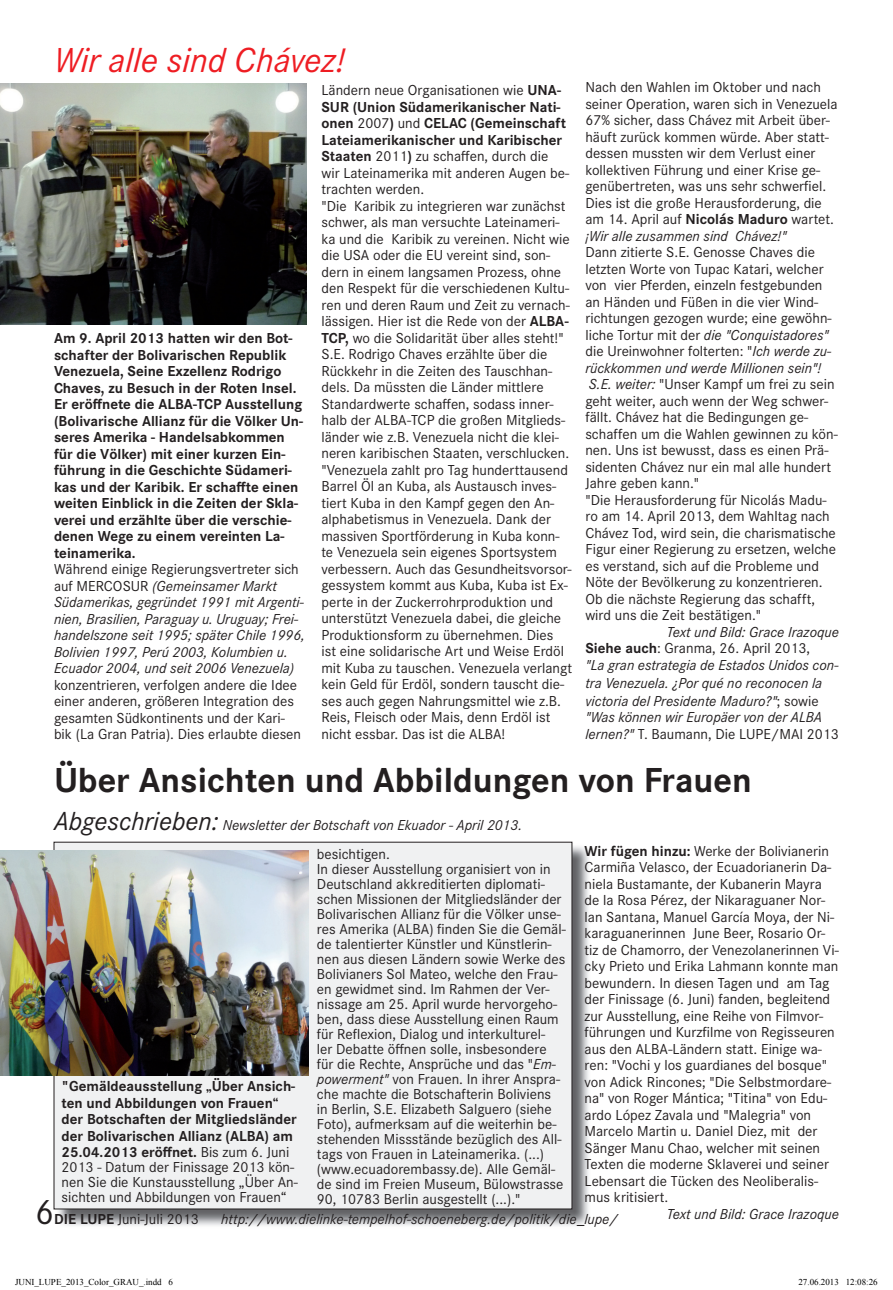
<style>
.page{position:relative;width:893px;height:1290px;background:#fff}
.page>*{position:absolute;margin:0;border:0;box-sizing:border-box;transform-origin:0 0}
.t1{font:700 36px "Corporate S";color:#231f20}
.t2{font:italic 36px "Corporate S";color:#ee1d23}
.t3{font:36px "Corporate S";color:#231f20}
.t4{font:15px/16.5px "Corporate S";color:#231f20}
.t5{font:italic 15px/16.5px "Corporate S";color:#231f20}
.t6{font:700 15px/16.5px "Corporate S";color:#231f20}
.t7{font:9px "Times New Roman";color:#000}
.s1{font-style:normal}
.s2{font-weight:700}
.s3{font-style:italic}
.s4{font-weight:700;font-style:normal}
.s5{font-size:27px}
.s6{font-weight:400}
</style>
<div class="page">
<img style="left:0;top:83px;width:306px;height:241px">
<img style="left:56px;top:843px;width:533px;height:383px">
<div style="left:54px;top:842px;width:518px;height:367px;background:#f0f1f2"></div>
<img style="left:0;top:850px;width:309px;height:225px">
<h1 class="t2" style="left:54px;top:40px;width:293px">Wir alle sind Chávez!</h1>
<p class="t6" style="left:54px;top:330px;width:251px">Am 9. April 2013 hatten wir den Bot&shy;schafter der Bolivarischen Republik Venezuela, Seine Exzellenz Rodrigo Chaves, zu Besuch in der Roten Insel.<br>Er eröffnete die ALBA-TCP Ausstellung (Bolivarische Allianz für die Völker Un&shy;seres Amerika - Handelsabkommen für die Völker) mit einer kurzen Ein&shy;führung in die Geschichte Südameri&shy;kas und der Karibik. Er schaffte einen weiten Einblick in die Zeiten der Skla&shy;verei und erzählte über die verschie&shy;denen Wege zu einem vereinten La&shy;teinamerika.</p>
<p class="t5" style="left:54px;top:561px;width:253px"><span class="s1">Während einige Regierungsvertreter sich auf MERCOSUR</span> (Gemeinsamer Markt Südamerikas, gegründet 1991 mit Argenti&shy;nien, Brasilien, Paraguay u. Uruguay; Frei&shy;handelszone seit 1995; später Chile 1996, Bolivien 1997, Perú 2003, Kolumbien u.<br>Ecuador 2004, und seit 2006 Venezuela)</p>
<p class="t4" style="left:54px;top:676px;width:249px">konzentrieren, verfolgen andere die Idee einer anderen, größeren Integration des gesamten Südkontinents und der Kari&shy;bik (La Gran Patria). Dies erlaubte diesen</p>
<p class="t4" style="left:321px;top:82px;width:252px">Ländern neue Organisationen wie <span class="s2">UNA-SUR (Union Südamerikanischer Nati&shy;onen</span> 2007<span class="s2">)</span> und <span class="s2">CELAC (Gemeinschaft Lateiamerikanischer und Karibischer Staaten</span> 2011<span class="s2">)</span> zu schaffen, durch die<br>wir Lateinamerika mit anderen Augen be&shy;trachten werden.<br>"Die Karibik zu integrieren war zunächst schwer, als man versuchte Lateinameri&shy;ka und die Karibik zu vereinen. Nicht wie die USA oder die EU vereint sind, son&shy;dern in einem langsamen Prozess, ohne den Respekt für die verschiedenen Kultu&shy;ren und deren Raum und Zeit zu vernach&shy;lässigen. Hier ist die Rede von der <span class="s2">ALBA-TCP,</span> wo die Solidarität über alles steht!" S.E. Rodrigo Chaves erzählte über die Rückkehr in die Zeiten des Tauschhan&shy;dels. Da müssten die Länder mittlere Standardwerte schaffen, sodass inner&shy;halb der ALBA-TCP die großen Mitglieds&shy;länder wie z.B. Venezuela nicht die klei&shy;neren karibischen Staaten, verschlucken. "Venezuela zahlt pro Tag hunderttausend Barrel Öl an Kuba, als Austausch inves&shy;tiert Kuba in den Kampf gegen den An&shy;alphabetismus in Venezuela. Dank der massiven Sportförderung in Kuba konn&shy;te Venezuela sein eigenes Sportsystem verbessern. Auch das Gesundheitsvorsor&shy;gessystem kommt aus Kuba, Kuba ist Ex&shy;perte in der Zuckerrohrproduktion und unterstützt Venezuela dabei, die gleiche Produktionsform zu übernehmen. Dies<br>ist eine solidarische Art und Weise Erdöl mit Kuba zu tauschen. Venezuela verlangt kein Geld für Erdöl, sondern tauscht die&shy;ses auch gegen Nahrungsmittel wie z.B.<br>Reis, Fleisch oder Mais, denn Erdöl ist nicht essbar. Das ist die ALBA!</p>
<p class="t4" style="left:585px;top:79px;width:254px">Nach den Wahlen im Oktober und nach seiner Operation, waren sich in Venezuela 67% sicher, dass Chávez mit Arbeit über&shy;häuft zurück kommen würde. Aber statt&shy;dessen mussten wir dem Verlust einer kollektiven Führung und einer Krise ge&shy;genübertreten, was uns sehr schwerfiel.<br>Dies ist die große Herausforderung, die am 14. April auf <span class="s2">Nicolás Maduro</span> wartet. <span class="s3">¡Wir alle zusammen sind Chávez!"</span></p>
<p class="t4" style="left:585px;top:244px;width:254px">Dann zitierte S.E. Genosse Chaves die letzten Worte von Tupac Katari, welcher von vier Pferden, einzeln festgebunden an Händen und Füßen in die vier Wind&shy;richtungen gezogen wurde; eine gewöhn&shy;liche Tortur mit der <span class="s3">die "Conquistadores" </span>die Ureinwohner folterten: "<span class="s3">Ich werde zu&shy;rückkommen und werde Millionen sein"!<br>S.E. weiter:</span> "Unser Kampf um frei zu sein geht weiter, auch wenn der Weg schwer&shy;fällt. Chávez hat die Bedingungen ge&shy;schaffen um die Wahlen gewinnen zu kön&shy;nen. Uns ist bewusst, dass es einen Prä&shy;sidenten Chávez nur ein mal alle hundert Jahre geben kann."<br>"Die Herausforderung für Nicolás Madu&shy;ro am 14. April 2013, dem Wahltag nach Chávez Tod, wird sein, die charismatische Figur einer Regierung zu ersetzen, welche es verstand, sich auf die Probleme und Nöte der Bevölkerung zu konzentrieren.<br>Ob die nächste Regierung das schafft, wird uns die Zeit bestätigen."</p>
<p class="t5" style="left:585px;top:624px;width:255px;text-indent:82px">Text und Bild: Grace Irazoque<br><span class="s4">Siehe auch</span><span class="s1">: Granma, 26. April 2013,<br></span>"La gran estrategia de Estados Unidos con-</p>
<p class="t5" style="left:585px;top:674px;width:238px;line-height:18px">tra Venezuela. ¿Por qué no reconocen la victoria del Presidente Maduro?"<span class="s1">; sowie</span></p>
<p class="t5" style="left:585px;top:709px;width:255px">"Was können wir Europäer von der ALBA lernen?" <span class="s1">T. Baumann, Die LUPE/MAI 2013</span></p>
<h1 class="t1" style="left:54px;top:759px;width:699px">Über Ansichten und Abbildungen von Frauen</h1>
<p class="t5" style="left:54px;top:817px;width:470px"><span class="s5">Abgeschrieben:</span> Newsletter der Botschaft von Ekuador - April 2013.</p>
<p class="t4" style="left:317px;top:847px;width:250px;line-height:15px">besichtigen.<br>In dieser Ausstellung organisiert von in Deutschland akkreditierten diplomati&shy;schen Missionen der Mitgliedsländer der Bolivarischen Allianz für die Völker unse&shy;res Amerika (ALBA) finden Sie die Gemäl&shy;de talentierter Künstler und Künstlerin&shy;nen aus diesen Ländern sowie Werke des Bolivianers Sol Mateo, welche den Frau&shy;en gewidmet sind. Im Rahmen der Ver&shy;nissage am 25. April wurde hervorgeho&shy;ben, dass diese Ausstellung einen Raum für Reflexion, Dialog und interkulturel-<br>ler Debatte öffnen solle, insbesondere für die Rechte, Ansprüche und das "<span class="s3">Em&shy;powerment"</span> von Frauen. In ihrer Anspra&shy;che machte die Botschafterin Boliviens<br>in Berlin, S.E. Elizabeth Salguero (siehe Foto), aufmerksam auf die weiterhin be&shy;stehenden Missstände bezüglich des All&shy;tags von Frauen in Lateinamerika. (...) (www.ecuadorembassy.de). Alle Gemäl&shy;de sind im Freien Museum, Bülowstrasse 90, 10783 Berlin ausgestellt (...)."</p>
<p class="t4" style="left:584px;top:843px;width:256px"><span class="s2">Wir fügen hinzu:</span> Werke der Bolivianerin Carmiña Velasco, der Ecuadorianerin Da&shy;niela Bustamante, der Kubanerin Mayra de la Rosa Pérez, der Nikaraguaner Nor&shy;lan Santana, Manuel García Moya, der Ni&shy;karaguanerinnen June Beer, Rosario Or&shy;tiz de Chamorro, der Venezolanerinnen Vi&shy;cky Prieto und Erika Lahmann konnte man bewundern. In diesen Tagen und am Tag der Finissage (6. Juni) fanden, begleitend zur Ausstellung, eine Reihe von Filmvor&shy;führungen und Kurzfilme von Regisseuren aus den ALBA-Ländern statt. Einige wa&shy;ren: "Vochi y los guardianes del bosque" von Adick Rincones; "Die Selbstmordare&shy;na" von Roger Mántica; "Titina" von Edu&shy;ardo López Zavala und "Malegria" von Marcelo Martin u. Daniel Diez, mit der Sänger Manu Chao, welcher mit seinen Texten die moderne Sklaverei und seiner Lebensart die Tücken des Neoliberalis&shy;mus kritisiert.</p>
<p class="t5" style="left:667px;top:1206px;width:174px">Text und Bild: Grace Irazoque</p>
<p class="t6" style="left:62px;top:1078px;width:237px">"Gemäldeausstellung „Über Ansich&shy;ten und Abbildungen von Frauen“ der Botschaften der Mitgliedsländer der Bolivarischen Allianz (ALBA) am 25.04.2013 eröffnet. <span class="s6">Bis zum 6. Juni</span></p>
<p class="t4" style="left:62px;top:1160px;width:238px;line-height:15px">2013 - Datum der Finissage 2013 kön&shy;nen Sie die Kunstausstellung „Über An&shy;sichten und Abbildungen von Frauen“</p>
<h1 class="t3" style="left:35px;top:1192px;width:21px">6</h1>
<p class="t4" style="left:54px;top:1211px;width:146px"><span class="s2">DIE LUPE</span> Juni-Juli 2013</p>
<p class="t5" style="left:221px;top:1211px;width:398px">http://www.dielinke-tempelhof-schoeneberg.de/politik/die_lupe/</p>
<p class="t7" style="left:15px;top:1276px;width:159px">JUNI_LUPE_2013_Color_GRAU_.indd 6</p>
<p class="t7" style="left:798px;top:1276px;width:81px">27.06.2013 12:08:26</p>
</div>
